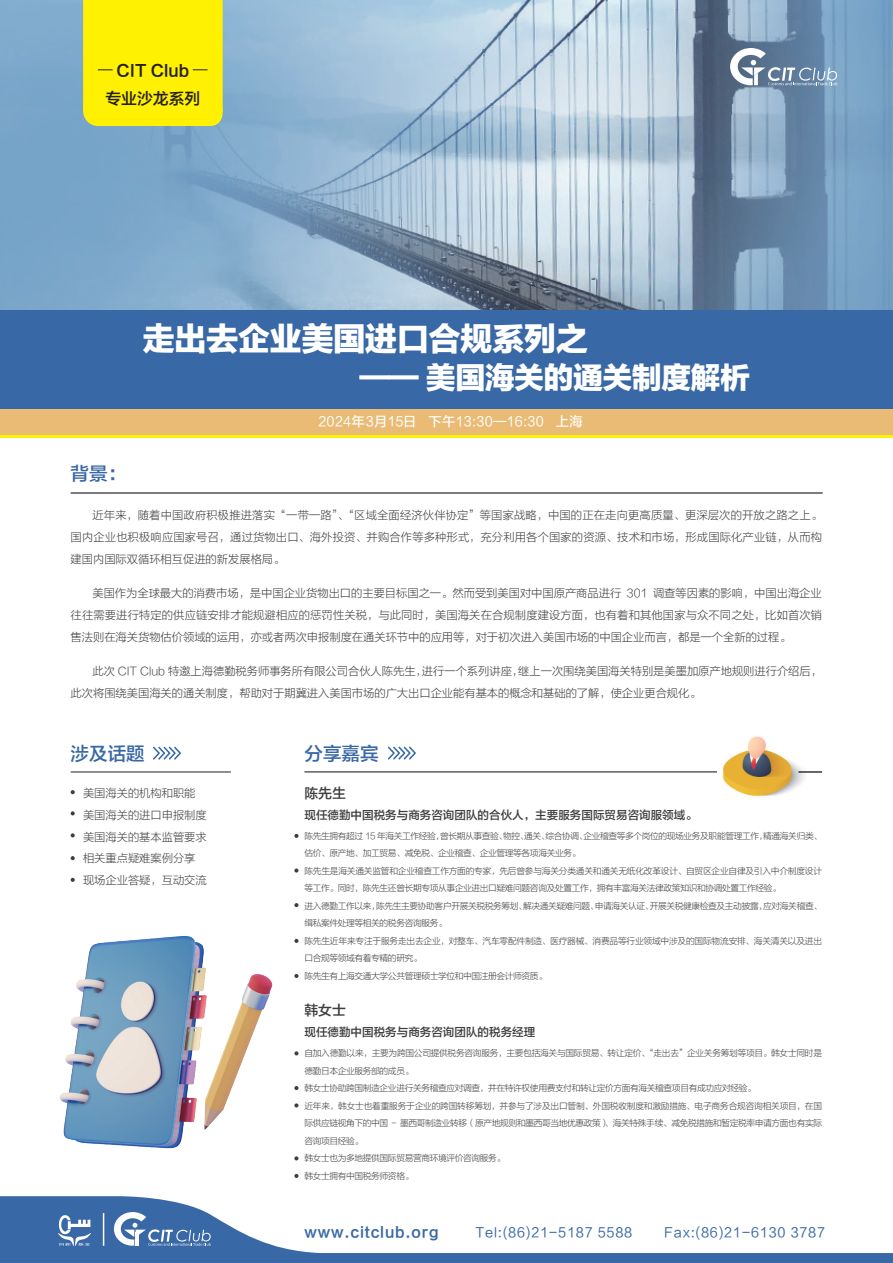
<style>
.page{position:relative;width:893px;height:1263px;background:#fff}
.page>*{position:absolute;margin:0;border:0;box-sizing:border-box;transform-origin:0 0}
.t1{font:32.4px "FZLTTHJW GB1 0";letter-spacing:-.02em;color:#fff}
.t2{font:30px "FZLTTHJW GB1 0";letter-spacing:-.02em;color:#fff}
.t3{font:18.6px "FZLTZHK GBK1 0";color:#3868a5}
.t4{font:18.6px "FZLTZHJW GB1 0";color:#3868a5}
.t5{font:15.75px/27.8px "FZLTZHK GBK1 0";color:#231f20;text-align:center}
.t6{font:14.4px "FZLTZHK GBK1 0";letter-spacing:.06em;color:#3868a5}
.t7{font:13.8px "FZLTZHJW GB1 0";color:#3e3e3f}
.t8{font:13.2px "FZLTZHUNHK GBK1 0";letter-spacing:.06em;color:#3868a5}
.t9{font:13.2px "FZLTZHUNHK GBK1 0";letter-spacing:.02em;color:#fff}
.t10{font:11.55px "FZLTZHK GBK1 0";color:#3e3e3f}
.t11{font:11.25px/21.8px "FZLTXHK GBK1 0";color:#3d3b3a;text-align:justify}
.t12{font:11.25px/21.8px "FZLTXHK GBK1 0";color:#3e3e3f}
.t13{font:8.7px/17.5px "FZLTXHK GBK1 0";letter-spacing:-.04em;color:#3d3b3a}
</style>
<div class="page">
<img style="left:0;top:0;width:893px;height:310px">
<div style="left:0;top:310px;width:893px;height:109px;background:#3868a5"></div>
<div style="left:0;top:409px;width:893px;height:29px;background:#e9bb75"></div>
<svg style="left:0;top:1196px;width:893px;height:67px"></svg>
<svg style="left:58px;top:1215px;width:33px;height:31px"></svg>
<svg style="left:114px;top:1212px;width:97px;height:34px"></svg>
<hr style="left:103px;top:1213px;width:1px;height:33px;background:#fff">
<hr style="left:71px;top:492px;width:752px;height:2px;background:#231f20">
<div style="left:83px;top:0;width:140px;height:126px;background:#fff101"></div>
<hr style="left:0;top:435px;width:893px;height:3px;background:#fff101">
<hr style="left:71px;top:772px;width:160px;height:1px;background:#231f20">
<svg style="left:153px;top:747px;width:28px;height:13px"></svg>
<svg style="left:730px;top:48px;width:107px;height:37px"></svg>
<hr style="left:304px;top:771px;width:413px;height:1px;background:#231f20">
<svg style="left:388px;top:747px;width:28px;height:12px"></svg>
<hr style="left:798px;top:771px;width:24px;height:2px;background:#231f20">
<img style="left:723px;top:736px;width:82px;height:61px">
<svg style="left:294px;top:834px;width:4px;height:4px"></svg>
<svg style="left:294px;top:868px;width:4px;height:4px"></svg>
<svg style="left:294px;top:903px;width:4px;height:4px"></svg>
<svg style="left:294px;top:939px;width:4px;height:4px"></svg>
<svg style="left:294px;top:974px;width:4px;height:4px"></svg>
<svg style="left:294px;top:1051px;width:4px;height:4px"></svg>
<svg style="left:294px;top:1086px;width:4px;height:4px"></svg>
<svg style="left:294px;top:1103px;width:4px;height:4px"></svg>
<svg style="left:294px;top:1156px;width:4px;height:4px"></svg>
<svg style="left:294px;top:1174px;width:4px;height:4px"></svg>
<svg style="left:71px;top:790px;width:4px;height:4px"></svg>
<svg style="left:71px;top:811px;width:4px;height:4px"></svg>
<svg style="left:71px;top:833px;width:4px;height:4px"></svg>
<svg style="left:71px;top:856px;width:4px;height:4px"></svg>
<svg style="left:71px;top:878px;width:4px;height:4px"></svg>
<img style="left:60px;top:935px;width:213px;height:214px">
<h3 class="t5" style="left:105px;top:57px;width:96px">CIT Club<br>专业沙龙系列</h3>
<h3 class="t3" style="left:71px;top:463px;width:57px">背景：</h3>
<h1 class="t1" style="left:142px;top:321px;width:447px">走出去企业美国进口合规系列之</h1>
<h2 class="t2" style="left:359px;top:361px;width:392px">—— 美国海关的通关制度解析</h2>
<h3 class="t9" style="left:318px;top:414px;width:266px">2024年3月15日 下午13:30—16:30 上海</h3>
<p class="t11" style="left:71px;top:505px;width:753px;text-indent:22px">近年来，随着中国政府积极推进落实“一带一路”、“区域全面经济伙伴协定”等国家战略，中国的正在走向更高质量、更深层次的开放之路之上。国内企业也积极响应国家号召，通过货物出口、海外投资、并购合作等多种形式，充分利用各个国家的资源、技术和市场，形成国际化产业链，从而构建国内国际双循环相互促进的新发展格局。</p>
<p class="t11" style="left:71px;top:583px;width:753px;text-indent:22px">美国作为全球最大的消费市场，是中国企业货物出口的主要目标国之一。然而受到美国对中国原产商品进行 301 调查等因素的影响，中国出海企业往往需要进行特定的供应链安排才能规避相应的惩罚性关税，与此同时，美国海关在合规制度建设方面，也有着和其他国家与众不同之处，比如首次销售法则在海关货物估价领域的运用，亦或者两次申报制度在通关环节中的应用等，对于初次进入美国市场的中国企业而言，都是一个全新的过程。</p>
<p class="t11" style="left:71px;top:661px;width:753px;text-indent:22px">此次 CIT Club 特邀上海德勤税务师事务所有限公司合伙人陈先生，进行一个系列讲座，继上一次围绕美国海关特别是美墨加原产地规则进行介绍后，此次将围绕美国海关的通关制度，帮助对于期冀进入美国市场的广大出口企业能有基本的概念和基础的了解，使企业更合规化。</p>
<h3 class="t3" style="left:71px;top:743px;width:76px">涉及话题</h3>
<p class="t12" style="left:83px;top:782px;width:125px">美国海关的机构和职能美国海关的进口申报制度美国海关的基本监管要求相关重点疑难案例分享现场企业答疑，互动交流</p>
<h3 class="t4" style="left:304px;top:743px;width:76px">分享嘉宾</h3>
<h3 class="t7" style="left:304px;top:785px;width:43px">陈先生</h3>
<h3 class="t10" style="left:304px;top:808px;width:394px">现任德勤中国税务与商务咨询团队的合伙人，主要服务国际贸易咨询服领域。</h3>
<p class="t13" style="left:304px;top:827px;width:519px">陈先生拥有超过 15 年海关工作经验，曾长期从事查验、物控、通关、综合协调、企业稽查等多个岗位的现场业务及职能管理工作，精通海关归类、估价、原产地、加工贸易、减免税、企业稽查、企业管理等各项海关业务。<br>陈先生是海关通关监管和企业稽查工作方面的专家，先后曾参与海关分类通关和通关无纸化改革设计、自贸区企业自律及引入中介制度设计等工作。同时，陈先生还曾长期专项从事企业进出口疑难问题咨询及处置工作，拥有丰富海关法律政策知识和协调处置工作经验。<br>进入德勤工作以来，陈先生主要协助客户开展关税税务筹划、解决通关疑难问题、申请海关认证、开展关税健康检查及主动披露，应对海关稽查、缉私案件处理等相关的税务咨询服务。<br>陈先生近年来专注于服务走出去企业，对整车、汽车零配件制造、医疗器械、消费品等行业领域中涉及的国际物流安排、海关清关以及进出口合规等领域有着专精的研究。<br>陈先生有上海交通大学公共管理硕士学位和中国注册会计师资质。</p>
<h3 class="t7" style="left:304px;top:1003px;width:43px">韩女士</h3>
<h3 class="t10" style="left:304px;top:1026px;width:232px">现任德勤中国税务与商务咨询团队的税务经理</h3>
<p class="t13" style="left:304px;top:1044px;width:519px">自加入德勤以来，主要为跨国公司提供税务咨询服务，主要包括海关与国际贸易、转让定价、“走出去”企业关务筹划等项目。韩女士同时是德勤日本企业服务部的成员。<br>韩女士协助跨国制造企业进行关务稽查应对调查，并在特许权使用费支付和转让定价方面有海关稽查项目有成功应对经验。<br>近年来，韩女士也着重服务于企业的跨国转移筹划，并参与了涉及出口管制、外国税收制度和激励措施、电子商务合规咨询相关项目，在国际供应链视角下的中国 - 墨西哥制造业转移（原产地规则和墨西哥当地优惠政策）、海关特殊手续、减免税措施和暂定税率申请方面也有实际咨询项目经验。<br>韩女士也为多地提供国际贸易营商环境评价咨询服务。<br>韩女士拥有中国税务师资格。</p>
<h3 class="t6" style="left:304px;top:1224px;width:136px">www.citclub.org</h3>
<h3 class="t8" style="left:476px;top:1225px;width:158px">Tel:(86)21-5187 5588</h3>
<h3 class="t8" style="left:664px;top:1225px;width:162px">Fax:(86)21-6130 3787</h3>
</div>
